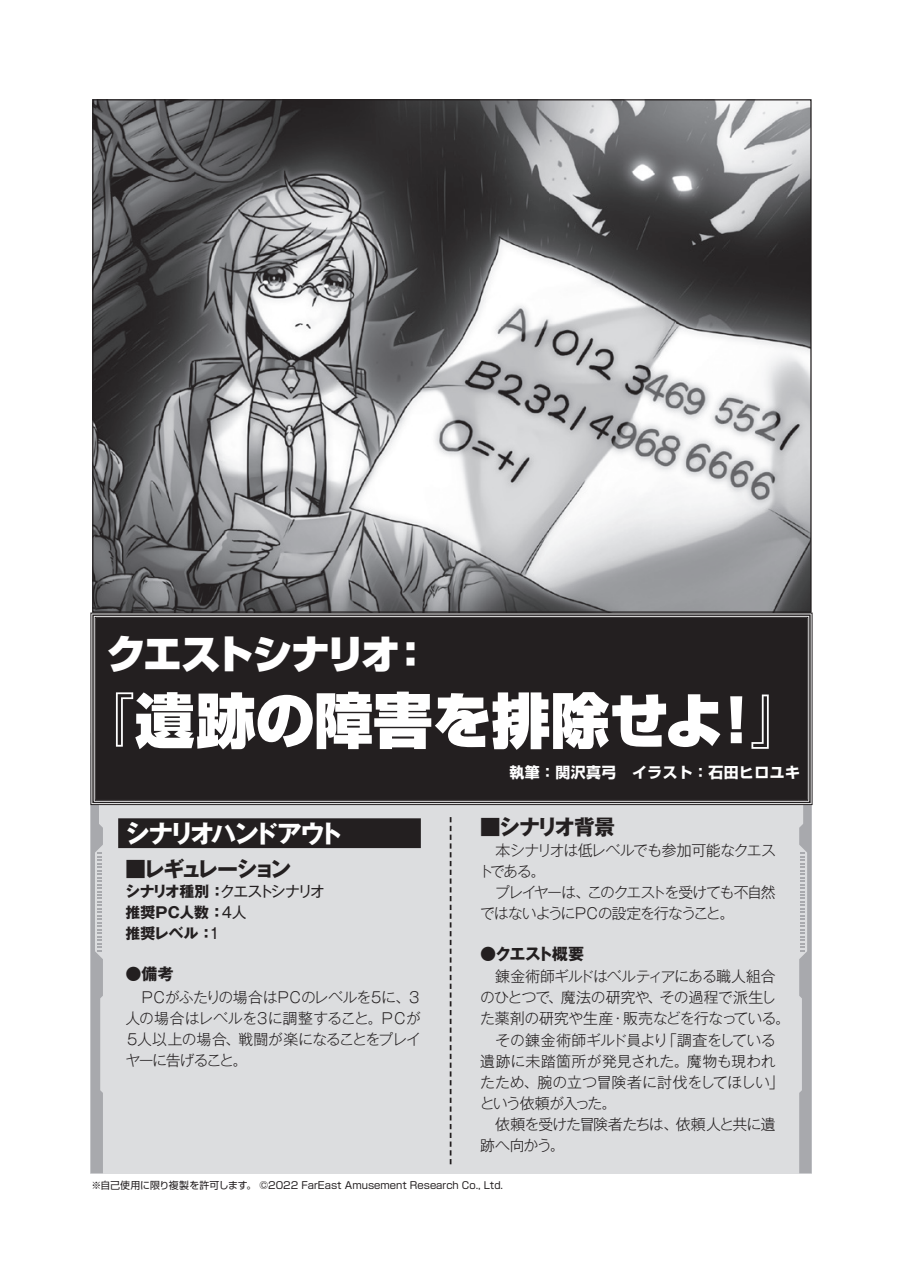
<style>
.page{position:relative;width:903px;height:1275px;background:#fff}
.page>*{position:absolute;margin:0;border:0;box-sizing:border-box;transform-origin:0 0}
.t1{font:900 59.5px "Shin Go Pro";letter-spacing:-.005em;color:#fff}
.t2{font:900 39.73px "Shin Go Pro";letter-spacing:-.09em;color:#fff}
.t3{font:700 24.85px "Gothic MB101 Pro";letter-spacing:-.15em;color:#fff}
.t4{font:700 21px "Gothic MB101 Pro";letter-spacing:-.145em;color:#231f20}
.t5{font:700 21px "Gothic MB101 Pro";letter-spacing:-.125em;color:#231f20}
.t6{font:700 16.1px "Gothic MB101 Pro";letter-spacing:-.06em;color:#231f20}
.t7{font:300 14.88px/21.2px "Gothic MB101 Pro";letter-spacing:-.03em;color:#231f20}
.t8{font:300 14.88px/21.2px "Gothic MB101 Pro";letter-spacing:-.05em;color:#231f20;text-align:justify}
.t9{font:300 14.88px/21.2px "Gothic MB101 Pro";letter-spacing:-.085em;color:#231f20}
.t10{font:700 14.88px/21.2px "Gothic MB101 Pro";letter-spacing:-.01em;color:#231f20}
.t11{font:700 14.88px "Shin Go Pro";letter-spacing:.03em;color:#fff}
.t12{font:9.97px "Shin Go Pro";color:#231f20}
.s1{font-weight:400}
</style>
<div class="page">
<div style="left:91px;top:733px;width:720px;height:440px;background:#dcdddf"></div>
<svg style="left:450px;top:817px;width:1px;height:347px"></svg>
<div style="left:118px;top:818px;width:303px;height:30px;background:#231f20"></div>
<svg style="left:91px;top:805px;width:12px;height:368px"></svg>
<svg style="left:799px;top:805px;width:12px;height:368px"></svg>
<svg style="left:90px;top:612px;width:723px;height:193px;background:#2f2b2c"></svg>
<div style="left:92px;top:614px;width:719px;height:189px;border:1px solid #231f20"></div>
<div style="left:95px;top:617px;width:713px;height:184px;border:1px solid #231f20"></div>
<img style="left:94px;top:101px;width:715px;height:510px">
<div style="left:102px;top:629px;width:673px;height:127px;background:#231f20"></div>
<div style="left:504px;top:760px;width:301px;height:25px;background:#231f20"></div>
<h2 class="t2" style="left:107px;top:622px;width:325px">クエストシナリオ：</h2>
<h1 class="t1" style="left:75px;top:673px;width:736px">『遺跡の障害を排除せよ！』</h1>
<p class="t11" style="left:509px;top:761px;width:292px">執筆：関沢真弓　イラスト：石田ヒロユキ</p>
<h3 class="t3" style="left:125px;top:812px;width:220px">シナリオハンドアウト</h3>
<h3 class="t4" style="left:125px;top:851px;width:168px">■レギュレーション</h3>
<p class="t10" style="left:125px;top:879px;width:201px">シナリオ種別 ：<span class="s1">クエストシナリオ</span>推奨ＰＣ人数 ：<span class="s1">４人<br></span>推奨レベル ：<span class="s1">１</span></p>
<p class="t6" style="left:125px;top:961px;width:50px">●備考</p>
<p class="t8" style="left:125px;top:984px;width:299px">　ＰＣがふたりの場合はＰＣのレベルを５に、３人の場合はレベルを３に調整すること。ＰＣが５人以上の場合、戦闘が楽になることをプレイヤーに告げること。</p>
<h3 class="t5" style="left:480px;top:810px;width:137px">■シナリオ背景</h3>
<p class="t9" style="left:479px;top:837px;width:299px">　本シナリオは低レベルでも参加可能なクエストである。<br>　プレイヤーは、このクエストを受けても不自然ではないようにＰＣの設定を行なうこと。</p>
<p class="t6" style="left:480px;top:940px;width:106px">●クエスト概要</p>
<p class="t7" style="left:480px;top:964px;width:312px">　錬金術師ギルドはベルティアにある職人組合のひとつで、魔法の研究や、その過程で派生した薬剤の研究や生産・販売などを行なっている。　その錬金術師ギルド員より「調査をしている遺跡に未踏箇所が発見された。魔物も現われたため、腕の立つ冒険者に討伐をしてほしい」という依頼が入った。<br>　依頼を受けた冒険者たちは、依頼人と共に遺跡へ向かう。</p>
<p class="t12" style="left:91px;top:1177px;width:413px">※自己使用に限り複製を許可します。 ©2022 FarEast Amusement Research Co., Ltd.</p>
</div>
